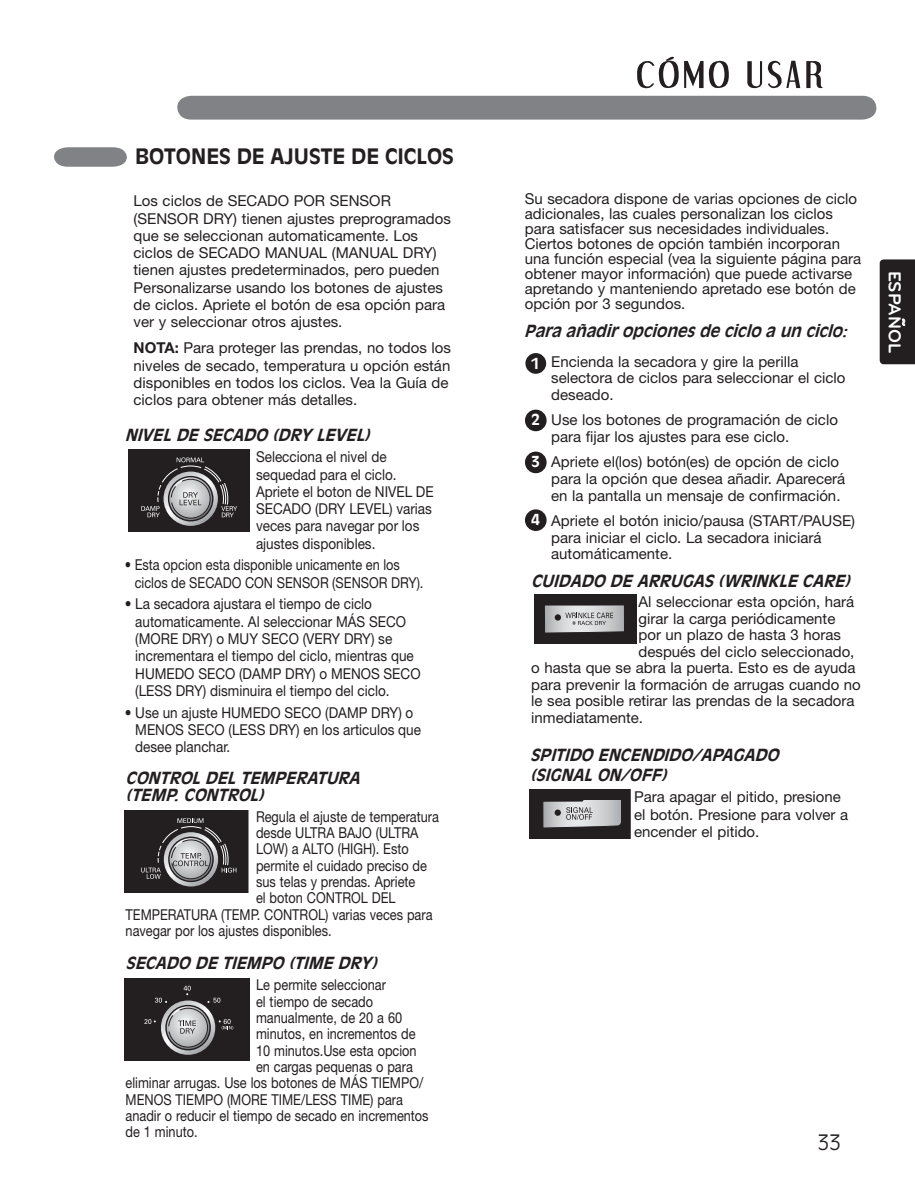
<style>
.page{position:relative;width:915px;height:1191px;background:#fff}
.page>*{position:absolute;margin:0;border:0;box-sizing:border-box;transform-origin:0 0}
.t1{font:700 21px "Antique Olive";color:#231f20}
.t2{font:300 21px "Antique Olive";color:#231f20}
.t3{font:700 18px "Bryant LG";color:#fff}
.t4{font:italic 700 16.5px/16.4px "Antique Olive";color:#231f20}
.t5{font:italic 700 16.5px "Antique Olive";color:#231f20;scale:.95 1}
.t6{font:700 15.3px "Bryant LG";color:#fff}
.t7{font:15px/17.2px "Helvetica Neue";color:#231f20}
.t8{font:15px/17.2px "Helvetica Neue";color:#231f20;scale:.85 1}
.t9{font:15px/17.2px "Helvetica Neue";color:#231f20;scale:.9 1}
.t10{font:700 15px "Antique Olive";color:#fff}
.s1{font-weight:700}
</style>
<div class="page">
<div style="left:177px;top:96px;width:699px;height:24px;background:#808285"></div>
<div style="left:879px;top:259px;width:35px;height:105px;background:#231f20"></div>
<svg style="left:637px;top:57px;width:92px;height:32px"></svg>
<svg style="left:747px;top:61px;width:14px;height:28px"></svg>
<svg style="left:767px;top:60px;width:33px;height:29px"></svg>
<svg style="left:806px;top:61px;width:16px;height:28px"></svg>
<svg style="left:54px;top:147px;width:73px;height:20px"></svg>
<div style="left:526px;top:354px;width:19px;height:19px;background:#231f20;border-radius:50%"></div>
<div style="left:525px;top:353px;width:21px;height:21px;border:2px solid #231f20;border-radius:50%"></div>
<div style="left:525px;top:410px;width:20px;height:20px;background:#231f20;border-radius:50%"></div>
<div style="left:524px;top:409px;width:22px;height:22px;border:2px solid #231f20;border-radius:50%"></div>
<div style="left:525px;top:452px;width:20px;height:20px;background:#231f20;border-radius:50%"></div>
<div style="left:524px;top:451px;width:22px;height:22px;border:2px solid #231f20;border-radius:50%"></div>
<div style="left:525px;top:510px;width:20px;height:20px;background:#231f20;border-radius:50%"></div>
<div style="left:524px;top:509px;width:22px;height:22px;border:2px solid #231f20;border-radius:50%"></div>
<svg style="left:128px;top:449px;width:121px;height:83px;background:#494648"></svg>
<svg style="left:534px;top:594px;width:101px;height:50px;background:#646264"></svg>
<svg style="left:529px;top:789px;width:101px;height:50px;background:#626061"></svg>
<svg style="left:125px;top:810px;width:123px;height:82px;background:#484546"></svg>
<svg style="left:125px;top:978px;width:124px;height:82px;background:#454243"></svg>
<h1 class="t1" style="left:135px;top:143px;width:320px">BOTONES DE AJUSTE DE CICLOS</h1>
<p class="t7" style="left:133px;top:192px;width:319px">Los ciclos de SECADO POR SENSOR (SENSOR DRY) tienen ajustes preprogramados que se seleccionan automaticamente. Los ciclos de SECADO MANUAL (MANUAL DRY) tienen ajustes predeterminados, pero pueden Personalizarse usando los botones de ajustes de ciclos. Apriete el botón de esa opción para ver y seleccionar otros ajustes.</p>
<p class="t7" style="left:133px;top:339px;width:319px"><span class="s1">NOTA:</span> Para proteger las prendas, no todos los niveles de secado, temperatura u opción están disponibles en todos los ciclos. Vea la Guía de ciclos para obtener más detalles.</p>
<p class="t4" style="left:125px;top:426px;width:251px">NIVELDESECADO (DRY LEVEL)</p>
<p class="t9" style="left:256px;top:448px;width:199px">Selecciona el nivel de sequedad para el ciclo.<br>Apriete el boton de NIVEL DE<br>SECADO (DRY LEVEL) varias veces para navegar por los ajustes disponibles.</p>
<p class="t8" style="left:135px;top:556px;width:341px;text-indent:-10px">• Esta opcion esta disponible unicamente en los ciclos de SECADO CON SENSOR (SENSOR DRY).</p>
<p class="t9" style="left:135px;top:595px;width:318px;text-indent:-11px">• La secadora ajustara el tiempo de ciclo automaticamente. Al seleccionar MÁS SECO (M ORE DRY) o M UY SECO (VERY DRY) se incrementara el tiempo del ciclo, mientras que H UM EDO SECO (DAM P DRY) o M ENOS SECO (LESS DRY) disminuira el tiempo del ciclo.</p>
<p class="t9" style="left:135px;top:703px;width:319px;text-indent:-11px">• Use un ajuste HUMEDO SECO (DAMP DRY) o<br>M ENOS SECO (LESS DRY) en los articulos que desee planchar.</p>
<p class="t4" style="left:125px;top:770px;width:241px">CONTROLDELTEMPERATURA (TEMP.CONTROL)</p>
<p class="t8" style="left:256px;top:807px;width:217px">Regula el ajuste de temperatura</p>
<p class="t8" style="left:256px;top:823px;width:193px">desde ULTRA BAJO (ULTRA</p>
<p class="t8" style="left:256px;top:840px;width:181px">LOW) a ALTO (H IGH). Esto</p>
<p class="t8" style="left:256px;top:856px;width:202px">permite el cuidado preciso de</p>
<p class="t8" style="left:256px;top:872px;width:189px">sus telas y prendas. Apriete</p>
<p class="t8" style="left:256px;top:889px;width:166px">el boton CONTROL DEL</p>
<p class="t8" style="left:125px;top:905px;width:362px">TEM PERATURA (TEM P. CONTROL) varias veces para</p>
<p class="t8" style="left:125px;top:921px;width:244px">navegar por los ajustes disponibles.</p>
<p class="t4" style="left:125px;top:955px;width:258px">SECADO DETIEMPO (TIMEDRY)</p>
<p class="t8" style="left:256px;top:976px;width:154px">Le permite seleccionar</p>
<p class="t8" style="left:256px;top:992px;width:139px">el tiempo de secado</p>
<p class="t8" style="left:256px;top:1008px;width:173px">manualmente, de 20 a 60</p>
<p class="t8" style="left:256px;top:1025px;width:189px">minutos, en incrementos de</p>
<p class="t8" style="left:256px;top:1041px;width:190px">10 minutos.Use esta opcion</p>
<p class="t8" style="left:256px;top:1057px;width:186px">en cargas pequenas o para</p>
<p class="t8" style="left:125px;top:1074px;width:351px">eliminar arrugas. Use los botones de MÁS TIEM PO/</p>
<p class="t8" style="left:125px;top:1090px;width:328px">M ENOS TIEM PO (M ORE TIM E/LESS TIM E) para</p>
<p class="t8" style="left:125px;top:1106px;width:358px">anadir o reducir el tiempo de secado en incrementos</p>
<p class="t8" style="left:125px;top:1123px;width:86px">de 1 minuto.</p>
<p class="t7" style="left:524px;top:191px;width:338px;line-height:15px">Su secadora dispone de varias opciones de ciclo adicionales, las cuales personalizan los ciclos para satisfacer sus necesidades individuales.<br>Ciertos botones de opción también incorporan una función especial (vea la siguiente página para obtener mayor información) que puede activarse apretando y manteniendo apretado ese botón de opción por 3 segundos.</p>
<p class="t5" style="left:524px;top:321px;width:346px">Paraañadiropcionesdeciclo aun ciclo:</p>
<p class="t7" style="left:551px;top:353px;width:295px;line-height:16.5px">Encienda la secadora y gire la perilla selectora de ciclos para seleccionar el ciclo deseado.</p>
<p class="t7" style="left:551px;top:411px;width:288px;line-height:16.5px">Use los botones de programación de ciclo para fijar los ajustes para ese ciclo.</p>
<p class="t7" style="left:551px;top:453px;width:295px;line-height:16.5px">Apriete el(los) botón(es) de opción de ciclo para la opción que desea añadir. Aparecerá en la pantalla un mensaje de confirmación.</p>
<p class="t7" style="left:551px;top:512px;width:305px;line-height:16.5px">Apriete el botón inicio/pausa (START/PAUSE) para iniciar el ciclo. La secadora iniciará automáticamente.</p>
<p class="t10" style="left:531px;top:354px;width:10px">1</p>
<p class="t10" style="left:531px;top:410px;width:10px">2</p>
<p class="t10" style="left:531px;top:452px;width:10px">3</p>
<p class="t10" style="left:531px;top:510px;width:10px">4</p>
<p class="t4" style="left:531px;top:572px;width:325px">CUIDADO DEARRUGAS(WRINKLECARE)</p>
<p class="t7" style="left:638px;top:593px;width:217px">Al seleccionar esta opción, hará</p>
<p class="t7" style="left:638px;top:609px;width:198px">girar la carga periódicamente</p>
<p class="t7" style="left:638px;top:626px;width:204px">por un plazo de hasta 3 horas</p>
<p class="t7" style="left:638px;top:642px;width:217px">después del ciclo seleccionado,</p>
<p class="t7" style="left:531px;top:659px;width:326px">o hasta que se abra la puerta. Esto es de ayuda</p>
<p class="t7" style="left:531px;top:675px;width:331px">para prevenir la formación de arrugas cuando no</p>
<p class="t7" style="left:531px;top:692px;width:325px">le sea posible retirar las prendas de la secadora</p>
<p class="t7" style="left:531px;top:708px;width:113px">inmediatamente.</p>
<p class="t4" style="left:530px;top:745px;width:255px;line-height:19.5px">SPITIDO ENCENDIDO/APAGADO (SIGNALON/OFF)</p>
<p class="t7" style="left:633px;top:788px;width:216px">Para apagar el pitido, presione el botón. Presione para volver a encender el pitido.</p>
<p class="t3" style="left:905px;top:271px;width:84px;rotate:90deg">ESPANOL</p>
<p class="t6" style="left:913px;top:318px;width:9px;rotate:90deg">~</p>
<h1 class="t2" style="left:817px;top:1129px;width:25px">33</h1>
</div>
